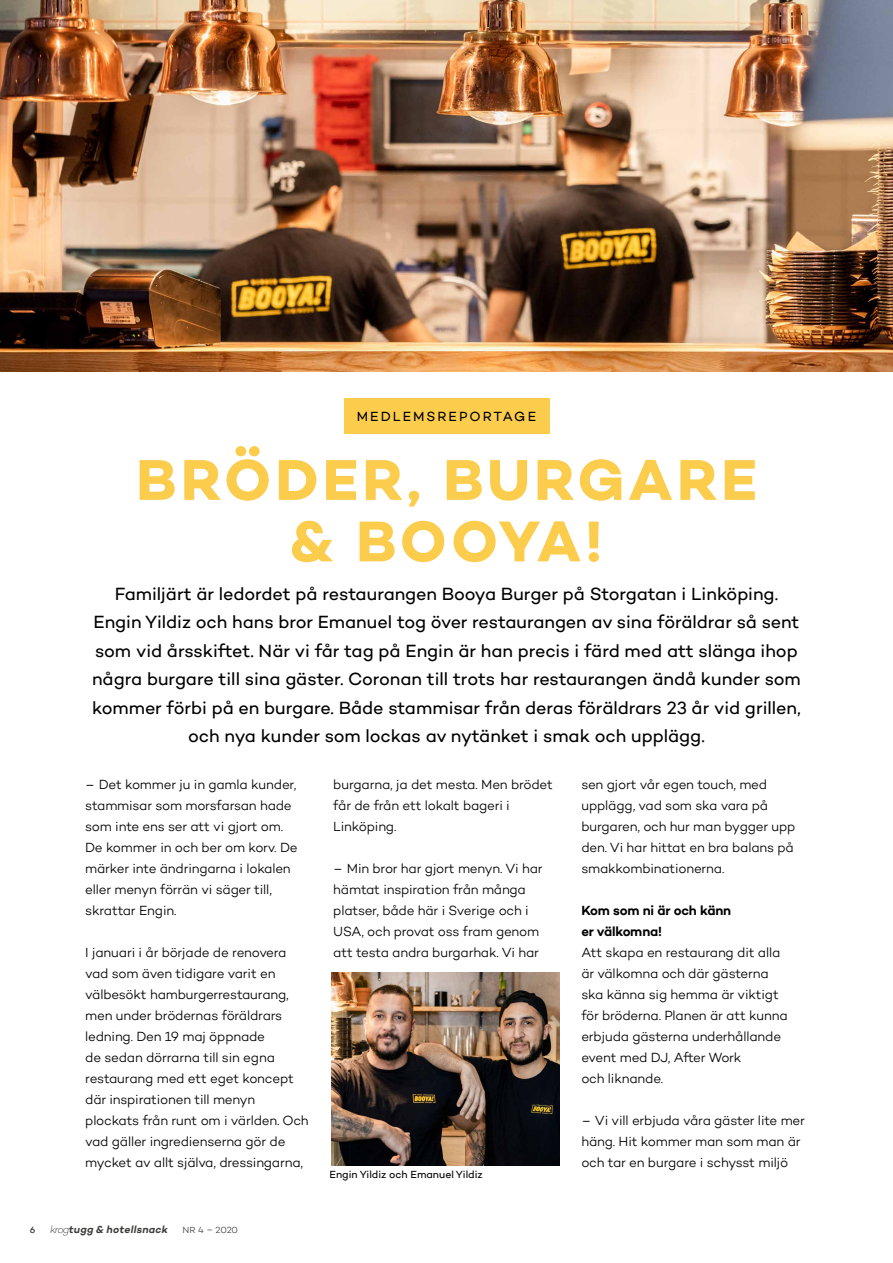
<style>
.page{position:relative;width:893px;height:1263px;background:#fff}
.page>*{position:absolute;margin:0;border:0;box-sizing:border-box;transform-origin:0 0}
.t1{font:700 58.5px/61.5px "Campton";letter-spacing:.06em;color:#fccd4d;text-align:center}
.t2{font:18px/28.5px "Campton";letter-spacing:-.005em;color:#000;text-align:center}
.t3{font:300 13.5px/21px "Campton";letter-spacing:-.01em;color:#000}
.t4{font:600 13.5px/20.9px "Campton";letter-spacing:-.015em;color:#000}
.t5{font:13.5px "Campton";letter-spacing:.15em;color:#000}
.t6{font:10.5px "Campton";color:#000}
.t7{font:italic 600 10.5px "Campton";letter-spacing:.025em;color:#3c3c3b}
.t8{font:300 9px "Campton";letter-spacing:-.015em;color:#3c3c3b}
.t9{font:500 9px "Campton";color:#3c3c3b}
.s1{font-weight:200}
</style>
<div class="page">
<img style="left:0;top:0;width:893px;height:371px">
<img style="left:331px;top:972px;width:229px;height:193px">
<div style="left:344px;top:398px;width:205px;height:35px;background:#fccd4d"></div>
<p class="t5" style="left:357px;top:408px;width:181px">MEDLEMSREPORTAGE</p>
<h1 class="t1" style="left:136px;top:448px;width:622px">BRÖDER, BURGARE &amp; BOOYA!</h1>
<p class="t2" style="left:92px;top:579px;width:710px">Familjärt är ledordet på restaurangen Booya Burger på Storgatan i Linköping.<br>Engin Yildiz och hans bror Emanuel tog över restaurangen av sina föräldrar så sent som vid årsskiftet. När vi får tag på Engin är han precis i färd med att slänga ihop några burgare till sina gäster. Coronan till trots har restaurangen ändå kunder som kommer förbi på en burgare. Både stammisar från deras föräldrars 23 år vid grillen, och nya kunder som lockas av nytänket i smak och upplägg.</p>
<p class="t3" style="left:85px;top:773px;width:214px">– Det kommer ju in gamla kunder, stammisar som morsfarsan hade som inte ens ser att vi gjort om.<br>De kommer in och ber om korv. De märker inte ändringarna i lokalen eller menyn förrän vi säger till, skrattar Engin.</p>
<p class="t3" style="left:85px;top:941px;width:225px">I januari i år började de renovera vad som även tidigare varit en välbesökt hamburgerrestaurang, men under brödernas föräldrars ledning. Den 19 maj öppnade<br>de sedan dörrarna till sin egna restaurang med ett eget koncept där inspirationen till menyn plockats från runt om i världen. Och vad gäller ingredienserna gör de mycket av allt själva, dressingarna,</p>
<p class="t9" style="left:30px;top:1224px;width:7px">6</p>
<p class="t7" style="left:50px;top:1223px;width:119px"><span class="s1">krog</span> tugg &amp; hotellsnack</p>
<p class="t8" style="left:183px;top:1225px;width:57px">NR 4 – 2020</p>
<p class="t3" style="left:333px;top:773px;width:221px">burgarna, ja det mesta. Men brödet får de från ett lokalt bageri i<br>Linköping.</p>
<p class="t3" style="left:333px;top:857px;width:211px">– Min bror har gjort menyn. Vi har hämtat inspiration från många platser, både här i Sverige och i<br>USA, och provat oss fram genom att testa andra burgarhak. Vi har</p>
<p class="t6" style="left:330px;top:1168px;width:155px">Engin Yildiz och Emanuel Yildiz</p>
<p class="t3" style="left:581px;top:773px;width:216px">sen gjort vår egen touch, med upplägg, vad som ska vara på burgaren, och hur man bygger upp den. Vi har hittat en bra balans på smakkombinationerna.</p>
<p class="t4" style="left:581px;top:899px;width:151px">Kom som ni är och känn er välkomna!</p>
<p class="t3" style="left:581px;top:941px;width:208px">Att skapa en restaurang dit alla är välkomna och där gästerna ska känna sig hemma är viktigt för bröderna. Planen är att kunna erbjuda gästerna underhållande event med DJ, After Work<br>och liknande.</p>
<p class="t3" style="left:581px;top:1109px;width:225px">– Vi vill erbjuda våra gäster lite mer häng. Hit kommer man som man är och tar en burgare i schysst miljö</p>
</div>
